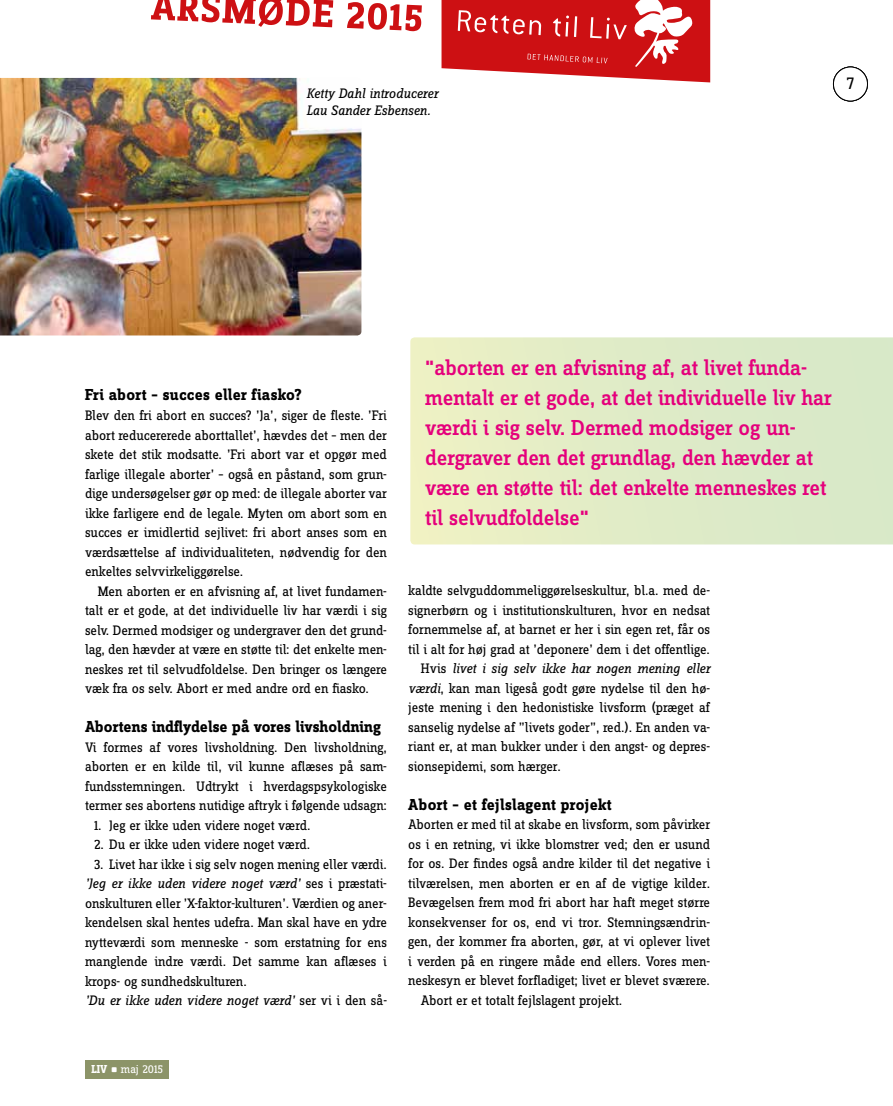
<style>
.page{position:relative;width:893px;height:1106px;background:#fff}
.page>*{position:absolute;margin:0;border:0;box-sizing:border-box;transform-origin:0 0}
.t1{font:500 22.5px/30px "Zine Slab Dis OT";letter-spacing:-.005em;color:#e5007c}
.t2{font:18px "Zine Slab Dis OT";color:#000}
.t3{font:700 16.5px "Zine Slab Dis OT";letter-spacing:.01em;color:#000}
.t4{font:14.25px/19.5px "Zine Slab Dis OT";letter-spacing:-.01em;color:#000;text-align:justify}
.t5{font:italic 14.25px/16.5px "Zine Slab Dis OT";letter-spacing:-.01em;color:#000}
.t6{font:12px "Zine Slab Dis OT";letter-spacing:-.01em;color:#fff}
.s1{font-style:italic}
.s2{font-style:normal}
.s3{font-weight:700}
.s4{font-family:"Agency FB";font-size:16.5px}
</style>
<div class="page">
<svg style="left:410px;top:337px;width:483px;height:207px"></svg>
<svg style="left:441px;top:0;width:269px;height:82px"></svg>
<svg style="left:151px;top:0;width:271px;height:31px"></svg>
<div style="left:85px;top:1060px;width:83px;height:18px;background:#8c9468"></div>
<div style="left:833px;top:67px;width:35px;height:34px;border:1px solid #000;border-radius:50%"></div>
<img style="left:0;top:78px;width:361px;height:257px">
<p class="t5" style="left:306px;top:86px;width:133px">Ketty Dahl introducerer<br>Lau Sander Esbensen.</p>
<p class="t2" style="left:847px;top:75px;width:9px">7</p>
<p class="t3" style="left:85px;top:386px;width:218px">Fri abort – succes eller fiasko?</p>
<p class="t4" style="left:85px;top:406px;width:304px">Blev den fri abort en succes? ’Ja’, siger de fleste. ’Fri abort reducererede aborttallet’, hævdes det – men der skete det stik modsatte. ’Fri abort var et opgør med farlige illegale aborter’ – også en påstand, som grun&shy;dige undersøgelser gør op med: de illegale aborter var ikke farligere end de legale. Myten om abort som en succes er imidlertid sejlivet: fri abort anses som en værdsættelse af individualiteten, nødvendig for den enkeltes selvvirkeliggørelse.</p>
<p class="t4" style="left:85px;top:581px;width:303px;text-indent:13px">Men aborten er en afvisning af, at livet fundamen&shy;talt er et gode, at det individuelle liv har værdi i sig selv. Dermed modsiger og undergraver den det grund&shy;lag, den hævder at være en støtte til: det enkelte men&shy;neskes ret til selvudfoldelse. Den bringer os længere væk fra os selv. Abort er med andre ord en fiasko.</p>
<p class="t3" style="left:85px;top:718px;width:297px">Abortens indflydelse på vores livsholdning</p>
<p class="t4" style="left:85px;top:737px;width:303px">Vi formes af vores livsholdning. Den livsholdning, aborten er en kilde til, vil kunne aflæses på sam&shy;fundsstemningen. Udtrykt i hverdagspsykologiske termer ses abortens nutidige aftryk i følgende udsagn:</p>
<p class="t4" style="left:94px;top:815px;width:218px">1. Jeg er ikke uden videre noget værd.</p>
<p class="t4" style="left:94px;top:835px;width:218px">2. Du er ikke uden videre noget værd.</p>
<p class="t4" style="left:85px;top:854px;width:303px;text-align:left;text-indent:9px">3. Livet har ikke i sig selv nogen mening eller værdi. <span class="s1">’Jeg er ikke uden videre noget værd’</span> ses i præstati&shy;onskulturen eller ’X-faktor-kulturen’. Værdien og aner&shy;kendelsen skal hentes udefra. Man skal have en ydre nytteværdi som menneske - som erstatning for ens manglende indre værdi. Det samme kan aflæses i krops- og sundhedskulturen.<br><span class="s1">’Du er ikke uden videre noget værd’</span> ser vi i den så-</p>
<p class="t1" style="left:425px;top:353px;width:408px">"aborten er en afvisning af, at livet funda&shy;mentalt er et gode, at det individuelle liv har værdi i sig selv. Dermed modsiger og un&shy;dergraver den det grundlag, den hævder at være en støtte til: det enkelte menneskes ret til selvudfoldelse"</p>
<p class="t4" style="left:408px;top:581px;width:303px">kaldte selvguddommeliggørelseskultur, bl.a. med de-</p>
<p class="t4" style="left:408px;top:601px;width:303px">signerbørn og i institutionskulturen, hvor en nedsat</p>
<p class="t4" style="left:408px;top:620px;width:303px">fornemmelse af, at barnet er her i sin egen ret, får os</p>
<p class="t4" style="left:408px;top:640px;width:303px">til i alt for høj grad at ’deponere’ dem i det offentlige.</p>
<p class="t5" style="left:421px;top:661px;width:291px"><span class="s2">Hvis</span> livet i sig selv ikke har nogen mening eller</p>
<p class="t4" style="left:408px;top:679px;width:303px"><span class="s1">værdi</span>, kan man ligeså godt gøre nydelse til den hø-</p>
<p class="t4" style="left:408px;top:698px;width:304px">jeste mening i den hedonistiske livsform (præget af</p>
<p class="t4" style="left:408px;top:717px;width:303px">sanselig nydelse af ”livets goder”, red.). En anden va-</p>
<p class="t4" style="left:408px;top:737px;width:303px">riant er, at man bukker under i den angst- og depres-</p>
<p class="t4" style="left:408px;top:756px;width:154px">sionsepidemi, som hærger.</p>
<p class="t3" style="left:408px;top:796px;width:205px">Abort – et fejlslagent projekt</p>
<p class="t4" style="left:408px;top:815px;width:304px">Aborten er med til at skabe en livsform, som påvirker</p>
<p class="t4" style="left:408px;top:835px;width:303px">os i en retning, vi ikke blomstrer ved; den er usund</p>
<p class="t4" style="left:408px;top:854px;width:303px">for os. Der findes også andre kilder til det negative i</p>
<p class="t4" style="left:408px;top:874px;width:303px">tilværelsen, men aborten er en af de vigtige kilder.</p>
<p class="t4" style="left:408px;top:893px;width:303px">Bevægelsen frem mod fri abort har haft meget større</p>
<p class="t4" style="left:408px;top:913px;width:303px">konsekvenser for os, end vi tror. Stemningsændrin-</p>
<p class="t4" style="left:408px;top:932px;width:303px">gen, der kommer fra aborten, gør, at vi oplever livet</p>
<p class="t4" style="left:408px;top:952px;width:303px">i verden på en ringere måde end ellers. Vores men-</p>
<p class="t4" style="left:408px;top:971px;width:303px">neskesyn er blevet forfladiget; livet er blevet sværere.</p>
<p class="t4" style="left:421px;top:991px;width:203px">Abort er et totalt fejlslagent projekt.</p>
<p class="t6" style="left:91px;top:1063px;width:73px"><span class="s3">LIV</span> <span class="s4">•</span> maj 2015</p>
</div>
